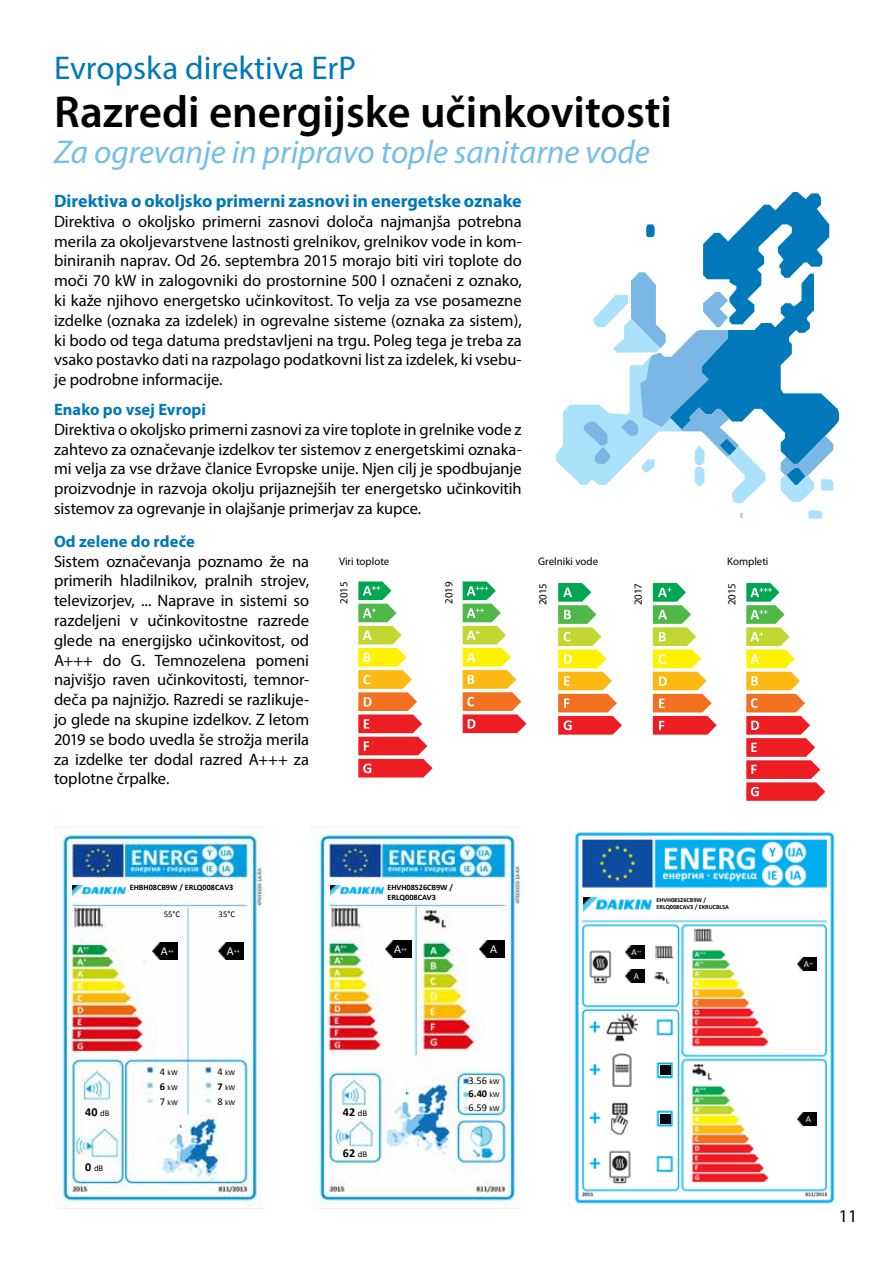
<style>
.page{position:relative;width:893px;height:1263px;background:#fff}
.page>*{position:absolute;margin:0;border:0;box-sizing:border-box;transform-origin:0 0}
.t1{font:600 45px "Myriad Pro";color:#000}
.t2{font:italic 33px "Myriad Pro";color:#75bee9}
.t3{font:33px "Myriad Pro";color:#0078b9}
.t4{font:700 18px "Myriad Pro";color:#0078b9}
.t5{font:18px "Myriad Pro";color:#000}
.t6{font:16.5px/19.8px "Myriad Pro";color:#000;text-align:justify}
.t7{font:700 16.5px "Myriad Pro";color:#0078b9}
.t8{font:12px "Calibri Bold PDF Subset";color:#000}
.t9{font:12px "Calibri PDF Subset";color:#fff}
.t10{font:10.95px "Myriad Pro";color:#000}
.t11{font:10.35px "Calibri PDF Subset";color:#000}
.t12{font:10.35px "Calibri Bold PDF Subset";color:#000}
.t13{font:9.15px "Calibri PDF Subset";color:#fff}
.t14{font:8.85px "Calibri PDF Subset";color:#000}
.t15{font:8.25px/9.9px "Calibri Bold PDF Subset";color:#000}
.t16{font:7.65px/15.3px "Calibri PDF Subset";color:#000;text-align:justify}
.t17{font:6.15px/7.5px "Calibri Bold PDF Subset";color:#000}
.t18{font:6px "Calibri PDF Subset";color:#fff}
.t19{font:4.5px "Calibri PDF Subset";color:#fff}
.s1{font-size:12px}
.s2{font-family:"Calibri PDF Subset";font-size:8.85px}
.s3{font-family:"Calibri Bold PDF Subset";font-size:12px}
.s4{font-size:10.35px}
.s5{font-family:"Calibri Bold PDF Subset";font-size:10.35px}
.s6{font-size:7.65px}
.s7{font-family:"Calibri PDF Subset";font-size:7.65px}
.s8{font-size:9.15px}
</style>
<div class="page">
<svg style="left:463px;top:581px;width:63px;height:152px"></svg>
<svg style="left:358px;top:581px;width:75px;height:196px"></svg>
<svg style="left:746px;top:583px;width:79px;height:218px"></svg>
<svg style="left:653px;top:583px;width:64px;height:152px"></svg>
<svg style="left:558px;top:583px;width:64px;height:152px"></svg>
<svg style="left:808px;top:510px;width:14px;height:9px"></svg>
<svg style="left:740px;top:513px;width:3px;height:4px"></svg>
<svg style="left:556px;top:192px;width:283px;height:311px"></svg>
<img style="left:54px;top:827px;width:212px;height:382px">
<img style="left:73px;top:885px;width:52px;height:11px">
<img style="left:153px;top:943px;width:25px;height:17px">
<img style="left:219px;top:943px;width:25px;height:17px">
<img style="left:312px;top:827px;width:211px;height:382px">
<img style="left:330px;top:885px;width:53px;height:11px">
<img style="left:386px;top:941px;width:25px;height:17px">
<img style="left:479px;top:941px;width:25px;height:17px">
<img style="left:575px;top:832px;width:260px;height:372px">
<img style="left:584px;top:898px;width:68px;height:14px">
<img style="left:625px;top:946px;width:19px;height:12px">
<img style="left:625px;top:970px;width:19px;height:12px">
<img style="left:797px;top:1113px;width:20px;height:12px">
<img style="left:797px;top:958px;width:20px;height:12px">
<div style="left:660px;top:1065px;width:10px;height:10px;background:#000"></div>
<div style="left:660px;top:1113px;width:10px;height:10px;background:#000"></div>
<h2 class="t3" style="left:54px;top:47px;width:303px">Evropska direktiva ErP</h2>
<h1 class="t1" style="left:54px;top:83px;width:620px">Razredi energijske učinkovitosti</h1>
<h2 class="t2" style="left:54px;top:131px;width:597px">Za ogrevanje in pripravo tople sanitarne vode</h2>
<p class="t4" style="left:54px;top:189px;width:469px">Direktiva o okoljsko primerni zasnovi in energetske oznake</p>
<p class="t6" style="left:54px;top:211px;width:469px">Direktiva o okoljsko primerni zasnovi določa najmanjša potrebna merila za okoljevarstvene lastnosti grelnikov, grelnikov vode in kom&shy;biniranih naprav. Od 26. septembra 2015 morajo biti viri toplote do moči 70 kW in zalogovniki do prostornine 500 l označeni z oznako, ki kaže njihovo energetsko učinkovitost. To velja za vse posamezne izdelke (oznaka za izdelek) in ogrevalne sisteme (oznaka za sistem), ki bodo od tega datuma predstavljeni na trgu. Poleg tega je treba za vsako postavko dati na razpolago podatkovni list za izdelek, ki vsebu&shy;je podrobne informacije.</p>
<p class="t7" style="left:54px;top:399px;width:154px">Enako po vsej Evropi</p>
<p class="t6" style="left:54px;top:419px;width:469px">Direktiva o okoljsko primerni zasnovi za vire toplote in grelnike vode z zahtevo za označevanje izdelkov ter sistemov z energetskimi oznaka&shy;mi velja za vse države članice Evropske unije. Njen cilj je spodbujanje proizvodnje in razvoja okolju prijaznejših ter energetsko učinkovitih sistemov za ogrevanje in olajšanje primerjav za kupce.</p>
<p class="t7" style="left:54px;top:530px;width:142px">Od zelene do rdeče</p>
<p class="t6" style="left:54px;top:551px;width:257px">Sistem označevanja poznamo že na primerih hladilnikov, pralnih strojev, televizorjev, ... Naprave in sistemi so razdeljeni v učinkovitostne razrede glede na energijsko učinkovitost, od A+++ do G. Temnozelena pomeni najvišjo raven učinkovitosti, temnor&shy;deča pa najnižjo. Razredi se razlikuje&shy;jo glede na skupine izdelkov. Z letom 2019 se bodo uvedla še strožja merila za izdelke ter dodal razred A+++ za toplotne črpalke.</p>
<p class="t10" style="left:339px;top:555px;width:52px">Viri toplote</p>
<p class="t10" style="left:338px;top:604px;width:24px;rotate:-90deg">2015</p>
<p class="t10" style="left:443px;top:604px;width:24px;rotate:-90deg">2019</p>
<p class="t10" style="left:538px;top:555px;width:61px">Grelniki vode</p>
<p class="t10" style="left:727px;top:555px;width:43px">Kompleti</p>
<p class="t10" style="left:537px;top:605px;width:24px;rotate:-90deg">2015</p>
<p class="t10" style="left:632px;top:605px;width:24px;rotate:-90deg">2017</p>
<p class="t10" style="left:726px;top:605px;width:24px;rotate:-90deg">2015</p>
<p class="t15" style="left:130px;top:882px;width:105px">EHBH08CB9W / ERLQ008CAV3</p>
<p class="t14" style="left:164px;top:908px;width:18px">55°C</p>
<p class="t14" style="left:219px;top:908px;width:18px">35°C</p>
<p class="t18" style="left:161px;top:947px;width:14px"><span class="s1">A</span>++</p>
<p class="t18" style="left:227px;top:947px;width:14px"><span class="s1">A</span>++</p>
<p class="t8" style="left:85px;top:1103px;width:26px">40 <span class="s2">dB</span></p>
<p class="t14" style="left:85px;top:1161px;width:20px"><span class="s3">0</span> dB</p>
<p class="t16" style="left:160px;top:1064px;width:19px"><span class="s4">4</span> kW <span class="s5">6</span> kW <span class="s4">7</span> kW</p>
<p class="t16" style="left:217px;top:1064px;width:19px"><span class="s4">4</span> kW <span class="s5">7</span> kW <span class="s4">8</span> kW</p>
<p class="t15" style="left:387px;top:882px;width:67px">EHVH08S26CB9W /<br>ERLQ008CAV3</p>
<p class="t18" style="left:394px;top:944px;width:14px"><span class="s1">A</span>++</p>
<p class="t9" style="left:490px;top:940px;width:8px">A</p>
<p class="t8" style="left:343px;top:1103px;width:26px">42 <span class="s2">dB</span></p>
<p class="t8" style="left:343px;top:1144px;width:26px">62 <span class="s2">dB</span></p>
<p class="t11" style="left:469px;top:1074px;width:33px">3.56 <span class="s6">kW</span></p>
<p class="t12" style="left:469px;top:1086px;width:33px">6.40 <span class="s7">kW</span></p>
<p class="t11" style="left:469px;top:1101px;width:33px">6.59 <span class="s6">kW</span></p>
<p class="t19" style="left:632px;top:948px;width:11px"><span class="s8">A</span>++</p>
<p class="t13" style="left:634px;top:969px;width:7px">A</p>
<p class="t17" style="left:656px;top:896px;width:74px">EHVH08S26CB9W /<br>ERLQ008CAV3 / EKRUCBL5A</p>
<p class="t19" style="left:804px;top:960px;width:11px"><span class="s8">A</span>++</p>
<p class="t13" style="left:806px;top:1112px;width:7px">A</p>
<p class="t5" style="left:839px;top:1205px;width:20px">11</p>
</div>
